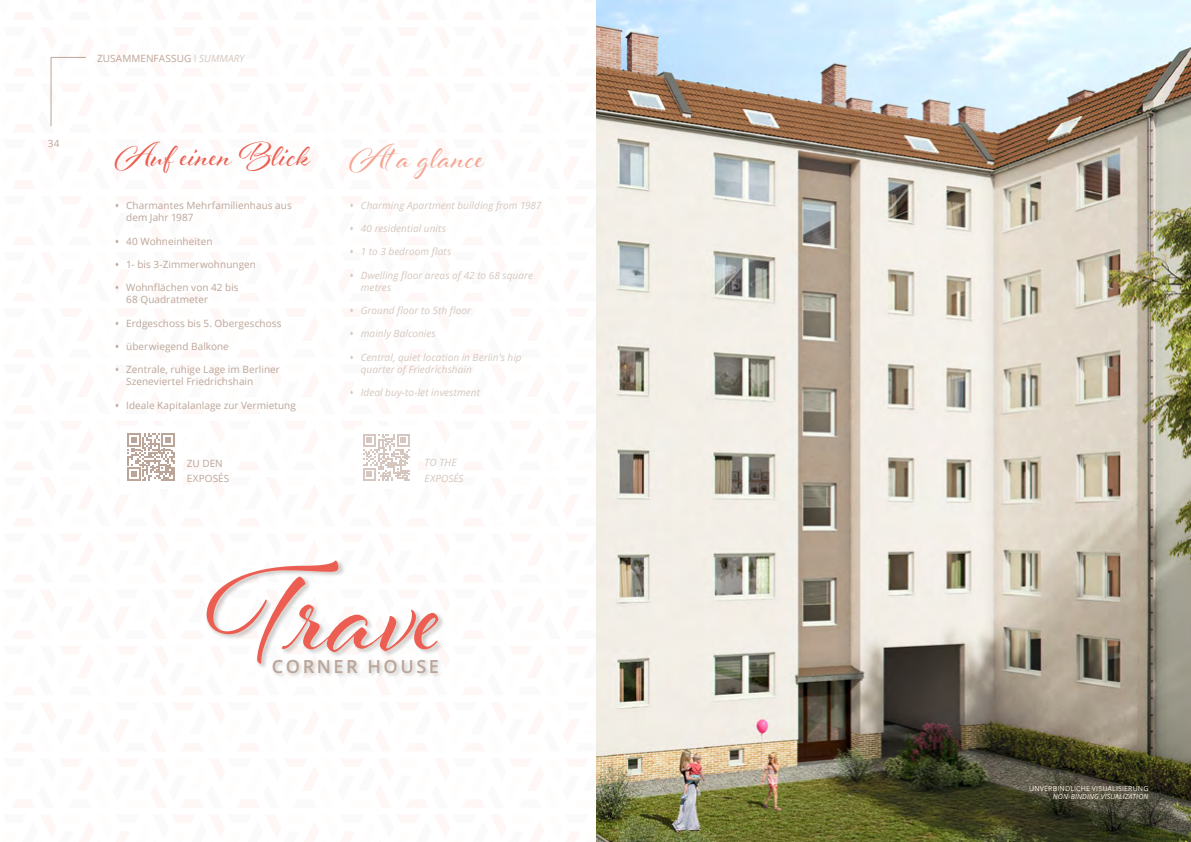
<style>
.page{position:relative;width:1191px;height:842px;background:#fff}
.page>*{position:absolute;margin:0;border:0;box-sizing:border-box;transform-origin:0 0}
.t1{font:135.7px "Al Fresco";color:#eb5e51}
.t2{font:36px "Al Fresco";letter-spacing:.005em;color:#eb5e51}
.t3{font:36px "Al Fresco";letter-spacing:.005em;color:#f5a593}
.t4{font:600 18.1px "Open Sans";letter-spacing:.14em;color:#bba598}
.t5{font:10px/12px "Open Sans";letter-spacing:.005em;color:#bba598}
.t6{font:italic 10px/12px "Open Sans";letter-spacing:.005em;color:#d5c7bf}
.t7{font:7px "Open Sans";letter-spacing:.02em;color:#fdf2df}
.t8{font:italic 7px "Open Sans";letter-spacing:.02em;color:#fdf2df}
.s1{color:#d5c7bf}
.s2{font-style:italic;color:#d5c7bf}
</style>
<div class="page">
<img style="left:597px;top:0;width:594px;height:842px">
<hr style="left:51px;top:57px;width:1px;height:69px;background:#baa699">
<hr style="left:51px;top:57px;width:35px;height:1px;background:#bba598">
<svg style="left:127px;top:433px;width:48px;height:48px"></svg>
<svg style="left:363px;top:434px;width:47px;height:47px"></svg>
<div style="left:205px;top:559px;width:240px;height:120px;background:#000;opacity:.2"></div>
<p class="t5" style="left:97px;top:52px;width:149px">ZUSAMMENFASSUG <span class="s1">I</span> <span class="s2">SUMMARY</span></p>
<p class="t5" style="left:48px;top:138px;width:13px">34</p>
<h2 class="t2" style="left:115px;top:131px;width:197px">Auf einen Blick</h2>
<p class="t5" style="left:126px;top:199px;width:167px;text-indent:-11px">▲ Charmantes Mehrfamilienhaus aus dem Jahr 1987</p>
<p class="t5" style="left:115px;top:235px;width:99px">▲ 40 Wohneinheiten</p>
<p class="t5" style="left:115px;top:258px;width:143px">▲ 1- bis 3-Zimmerwohnungen</p>
<p class="t5" style="left:126px;top:281px;width:114px;text-indent:-11px">▲ Wohnflächen von 42 bis<br>68 Quadratmeter</p>
<p class="t5" style="left:115px;top:317px;width:168px">▲ Erdgeschoss bis 5. Obergeschoss</p>
<p class="t5" style="left:115px;top:340px;width:116px">▲ überwiegend Balkone</p>
<p class="t5" style="left:126px;top:363px;width:155px;text-indent:-11px">▲ Zentrale, ruhige Lage im Berliner<br>Szeneviertel Friedrichshain</p>
<p class="t5" style="left:115px;top:399px;width:183px">▲ Ideale Kapitalanlage zur Vermietung</p>
<h2 class="t3" style="left:349px;top:133px;width:134px">At a glance</h2>
<p class="t6" style="left:349px;top:199px;width:194px">▲ Charming Apartment building from 1987</p>
<p class="t6" style="left:349px;top:222px;width:98px">▲ 40 residential units</p>
<p class="t6" style="left:349px;top:246px;width:103px">▲ 1 to 3 bedroom flats</p>
<p class="t6" style="left:361px;top:269px;width:174px;text-indent:-11px">▲ Dwelling floor areas of 42 to 68 square metres</p>
<p class="t6" style="left:349px;top:304px;width:123px">▲ Ground floor to 5th floor</p>
<p class="t6" style="left:349px;top:328px;width:88px">▲ mainly Balconies</p>
<p class="t6" style="left:361px;top:351px;width:162px;text-indent:-11px">▲ Central, quiet location in Berlin’s hip quarter of Friedrichshain</p>
<p class="t6" style="left:349px;top:386px;width:132px">▲ Ideal buy-to-let investment</p>
<p class="t5" style="left:187px;top:455px;width:44px;line-height:15px">ZU DEN<br>EXPOSÉS</p>
<p class="t6" style="left:424px;top:454px;width:40px;line-height:16px">TO THE<br>EXPOSÉS</p>
<h1 class="t1" style="left:207px;top:522px;width:235px">Trave</h1>
<h3 class="t4" style="left:272px;top:654px;width:168px">CORNER HOUSE</h3>
<p class="t7" style="left:1029px;top:784px;width:121px">UNVERBINDLICHE VISUALISIERUNG</p>
<p class="t8" style="left:1052px;top:792px;width:97px">NON-BINDING VISUALIZATION</p>
</div>
